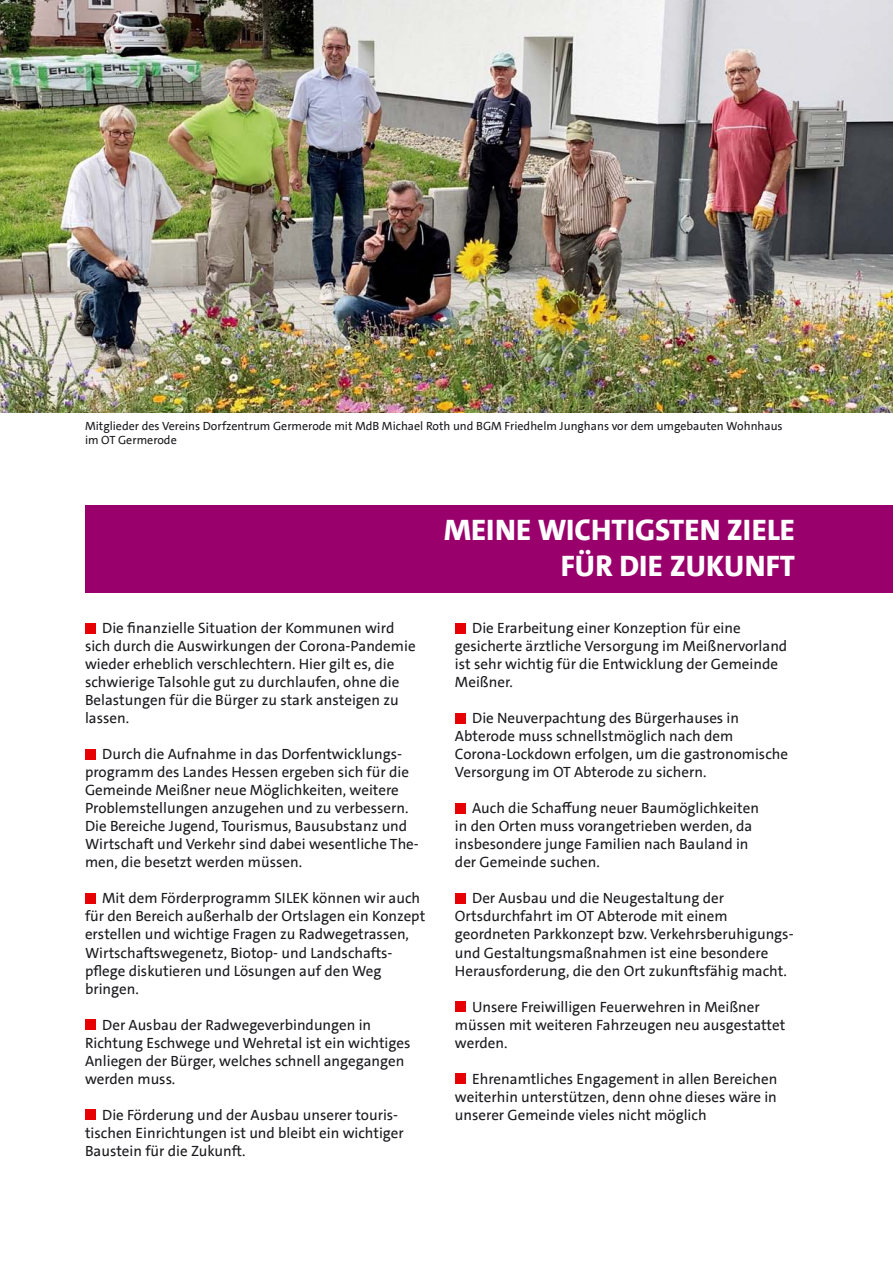
<style>
.page{position:relative;width:893px;height:1263px;background:#fff}
.page>*{position:absolute;margin:0;border:0;box-sizing:border-box;transform-origin:0 0}
.t1{font:800 30px/36px "SPD The Sans Versal";color:#fff;text-align:right}
.t2{font:15px/18px "SPD The Sans";color:#1b1b1f}
.t3{font:12px/14.4px "SPD The Sans";color:#1b1b1f}
</style>
<div class="page">
<img style="left:0;top:0;width:893px;height:412px">
<div style="left:85px;top:505px;width:808px;height:87px;background:#9a006c"></div>
<div style="left:85px;top:623px;width:11px;height:10px;background:#e60003"></div>
<div style="left:85px;top:749px;width:11px;height:10px;background:#e60003"></div>
<div style="left:85px;top:893px;width:11px;height:10px;background:#e60003"></div>
<div style="left:85px;top:1019px;width:11px;height:10px;background:#e60003"></div>
<div style="left:85px;top:1109px;width:11px;height:10px;background:#e60003"></div>
<div style="left:455px;top:623px;width:11px;height:10px;background:#e60003"></div>
<div style="left:455px;top:713px;width:11px;height:10px;background:#e60003"></div>
<div style="left:455px;top:803px;width:11px;height:10px;background:#e60003"></div>
<div style="left:455px;top:893px;width:11px;height:10px;background:#e60003"></div>
<div style="left:455px;top:1001px;width:11px;height:10px;background:#e60003"></div>
<div style="left:455px;top:1073px;width:11px;height:10px;background:#e60003"></div>
<p class="t3" style="left:85px;top:419px;width:699px">Mitglieder des Vereins Dorfzentrum Germerode mit MdB Michael Roth und BGM Friedhelm Junghans vor dem umgebauten Wohnhaus im OT Germerode</p>
<p class="t2" style="left:85px;top:619px;width:332px;text-indent:17px">Die finanzielle Situation der Kommunen wird sich durch die Auswirkungen der Corona-Pandemie wieder erheblich verschlechtern. Hier gilt es, die schwierige Talsohle gut zu durchlaufen, ohne die Belastungen für die Bürger zu stark ansteigen zu lassen.</p>
<p class="t2" style="left:85px;top:745px;width:335px;text-indent:17px">Durch die Aufnahme in das Dorfentwicklungs&shy;programm des Landes Hessen ergeben sich für die Gemeinde Meißner neue Möglichkeiten, weitere Problemstellungen anzugehen und zu verbessern.<br>Die Bereiche Jugend, Tourismus, Bausubstanz und Wirtschaft und Verkehr sind dabei wesentliche The&shy;men, die besetzt werden müssen.</p>
<p class="t2" style="left:85px;top:889px;width:342px;text-indent:17px">Mit dem Förderprogramm SILEK können wir auch für den Bereich außerhalb der Ortslagen ein Konzept erstellen und wichtige Fragen zu Radwegetrassen, Wirtschaftswegenetz, Biotop- und Landschafts&shy;pflege diskutieren und Lösungen auf den Weg bringen.</p>
<p class="t2" style="left:85px;top:1015px;width:327px;text-indent:17px">Der Ausbau der Radwegeverbindungen in Richtung Eschwege und Wehretal ist ein wichtiges Anliegen der Bürger, welches schnell angegangen werden muss.</p>
<p class="t2" style="left:85px;top:1105px;width:320px;text-indent:17px">Die Förderung und der Ausbau unserer touris&shy;tischen Einrichtungen ist und bleibt ein wichtiger<br>Baustein für die Zukunft.</p>
<h1 class="t1" style="left:444px;top:512px;width:353px">MEINE WICHTIGSTEN ZIELE<br>FÜR DIE ZUKUNFT</h1>
<p class="t2" style="left:455px;top:619px;width:334px;text-indent:17px">Die Erarbeitung einer Konzeption für eine gesicherte ärztliche Versorgung im Meißnervorland ist sehr wichtig für die Entwicklung der Gemeinde Meißner.</p>
<p class="t2" style="left:455px;top:709px;width:335px;text-indent:17px">Die Neuverpachtung des Bürgerhauses in Abterode muss schnellstmöglich nach dem Corona-Lockdown erfolgen, um die gastronomische Versorgung im OT Abterode zu sichern.</p>
<p class="t2" style="left:455px;top:799px;width:305px;text-indent:17px">Auch die Schaffung neuer Baumöglichkeiten in den Orten muss vorangetrieben werden, da insbesondere junge Familien nach Bauland in der Gemeinde suchen.</p>
<p class="t2" style="left:455px;top:889px;width:340px;text-indent:17px">Der Ausbau und die Neugestaltung der Ortsdurchfahrt im OT Abterode mit einem geordneten Parkkonzept bzw. Verkehrsberuhigungs&shy;und Gestaltungsmaßnahmen ist eine besondere Herausforderung, die den Ort zukunftsfähig macht.</p>
<p class="t2" style="left:455px;top:997px;width:332px;text-indent:17px">Unsere Freiwilligen Feuerwehren in Meißner müssen mit weiteren Fahrzeugen neu ausgestattet werden.</p>
<p class="t2" style="left:455px;top:1069px;width:324px;text-align:justify;text-indent:17px">Ehrenamtliches Engagement in allen Bereichen weiterhin unterstützen, denn ohne dieses wäre in unserer Gemeinde vieles nicht möglich</p>
</div>
